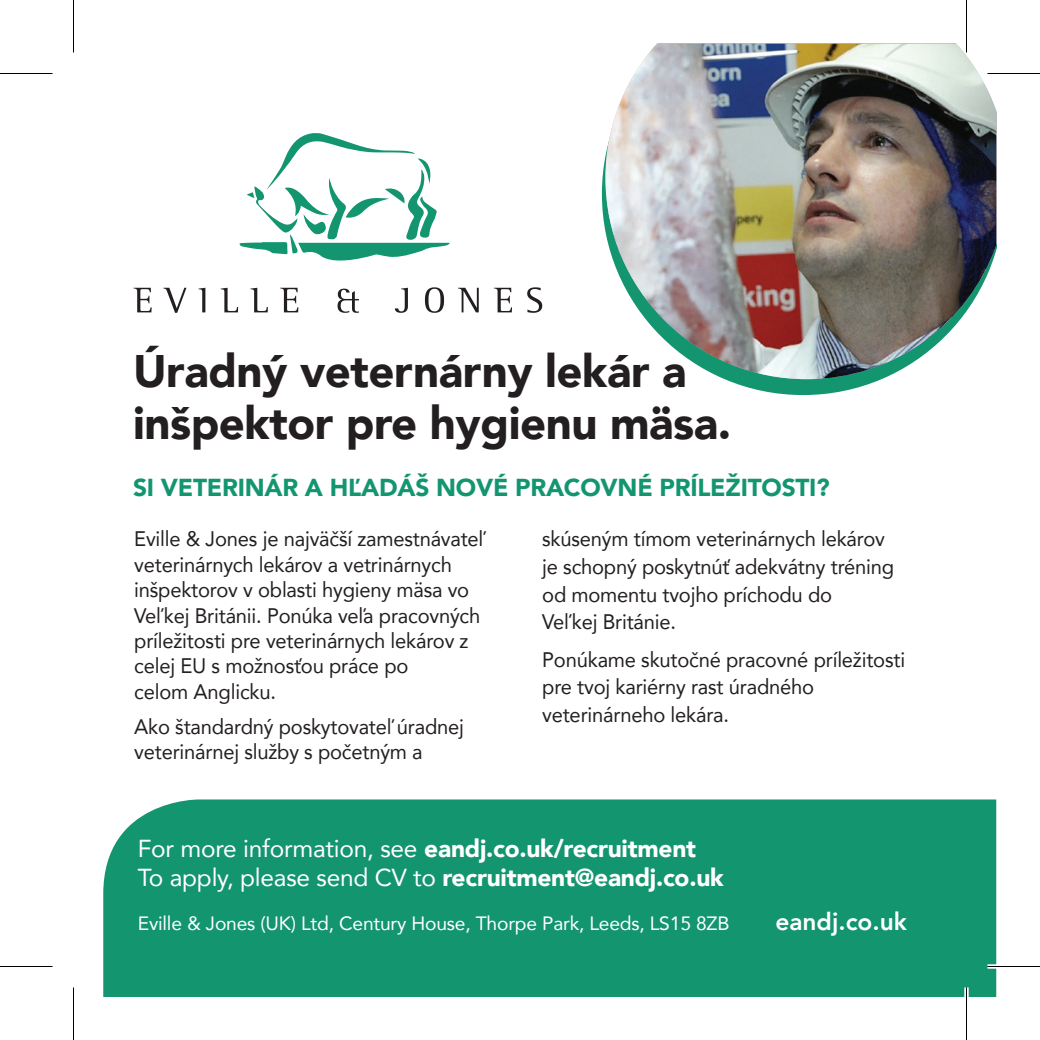
<style>
.page{position:relative;width:1040px;height:1040px;background:#fff}
.page>*{position:absolute;margin:0;border:0;box-sizing:border-box;transform-origin:0 0}
.t1{font:900 45.5px/52.5px "Avenir";letter-spacing:-.01em;color:#231f20}
.t2{font:900 24.5px/29.4px "Avenir";letter-spacing:-.01em;color:#fff}
.t3{font:900 24.5px "Avenir";letter-spacing:-.01em;color:#139570}
.t4{font:800 24.5px "Avenir";color:#fff}
.t5{font:21px/25.2px "Avenir";letter-spacing:-.01em;color:#231f20;scale:.96 1}
.t6{font:19.25px "Avenir";letter-spacing:-.01em;color:#fff}
.s1{font-weight:400}
</style>
<div class="page">
<svg style="left:239px;top:133px;width:211px;height:128px"></svg>
<svg style="left:133px;top:288px;width:19px;height:24px"></svg>
<svg style="left:163px;top:288px;width:23px;height:25px"></svg>
<svg style="left:199px;top:288px;width:6px;height:24px"></svg>
<svg style="left:221px;top:288px;width:17px;height:24px"></svg>
<svg style="left:250px;top:288px;width:18px;height:24px"></svg>
<svg style="left:280px;top:288px;width:18px;height:24px"></svg>
<svg style="left:338px;top:289px;width:21px;height:24px"></svg>
<svg style="left:395px;top:288px;width:13px;height:25px"></svg>
<svg style="left:425px;top:287px;width:19px;height:26px"></svg>
<svg style="left:458px;top:288px;width:21px;height:24px"></svg>
<svg style="left:494px;top:288px;width:18px;height:24px"></svg>
<svg style="left:527px;top:287px;width:15px;height:26px"></svg>
<div style="left:103px;top:799px;width:893px;height:197px;background:#139570"></div>
<svg style="left:602px;top:159px;width:280px;height:236px"></svg>
<img style="left:605px;top:44px;width:391px;height:335px">
<div style="left:987px;top:71px;width:53px;height:5px;background:#fff"></div>
<div style="left:987px;top:964px;width:53px;height:5px;background:#fff"></div>
<div style="left:964px;top:0;width:5px;height:52px;background:#fff"></div>
<div style="left:964px;top:987px;width:5px;height:53px;background:#fff"></div>
<hr style="left:0;top:73px;width:52px;height:1px;background:#000">
<hr style="left:987px;top:73px;width:53px;height:1px;background:#000">
<hr style="left:0;top:966px;width:52px;height:1px;background:#000">
<hr style="left:987px;top:966px;width:53px;height:1px;background:#000">
<hr style="left:73px;top:0;width:1px;height:52px;background:#000">
<hr style="left:73px;top:987px;width:1px;height:53px;background:#000">
<hr style="left:966px;top:0;width:1px;height:52px;background:#000">
<hr style="left:966px;top:987px;width:1px;height:53px;background:#000">
<h1 class="t1" style="left:133px;top:344px;width:600px">Úradný veternárny lekár a inšpektor pre hygienu mäsa.</h1>
<p class="t3" style="left:133px;top:466px;width:698px">Si veterinár a hľadáš nové pracovné príležitosti?</p>
<p class="t5" style="left:134px;top:526px;width:365px">Eville &amp; Jones je najväčší zamestnávateľ veterinárnych lekárov a vetrinárnych inšpektorov v oblasti hygieny mäsa vo Veľkej Británii. Ponúka veľa pracovných príležitosti pre veterinárnych lekárov z celej EU s možnosťou práce po<br>celom Anglicku.</p>
<p class="t5" style="left:134px;top:713px;width:345px">Ako štandardný poskytovateľ úradnej veterinárnej služby s početným a</p>
<p class="t5" style="left:542px;top:525px;width:368px;line-height:27.7px">skúseným tímom veterinárnych lekárov je schopný poskytnúť adekvátny tréning od momentu tvojho príchodu do<br>Veľkej Británie.</p>
<p class="t5" style="left:542px;top:645px;width:380px;line-height:27.7px">Ponúkame skutočné pracovné príležitosti pre tvoj kariérny rast úradného veterinárneho lekára.</p>
<p class="t2" style="left:138px;top:833px;width:587px"><span class="s1">For more information, see</span> eandj.co.uk/recruitment<br><span class="s1">To apply, please send CV to</span> recruitment@eandj.co.uk</p>
<p class="t6" style="left:138px;top:908px;width:593px">Eville &amp; Jones (UK) Ltd, Century House, Thorpe Park, Leeds, LS15 8ZB</p>
<p class="t4" style="left:775px;top:902px;width:133px">eandj.co.uk</p>
</div>
